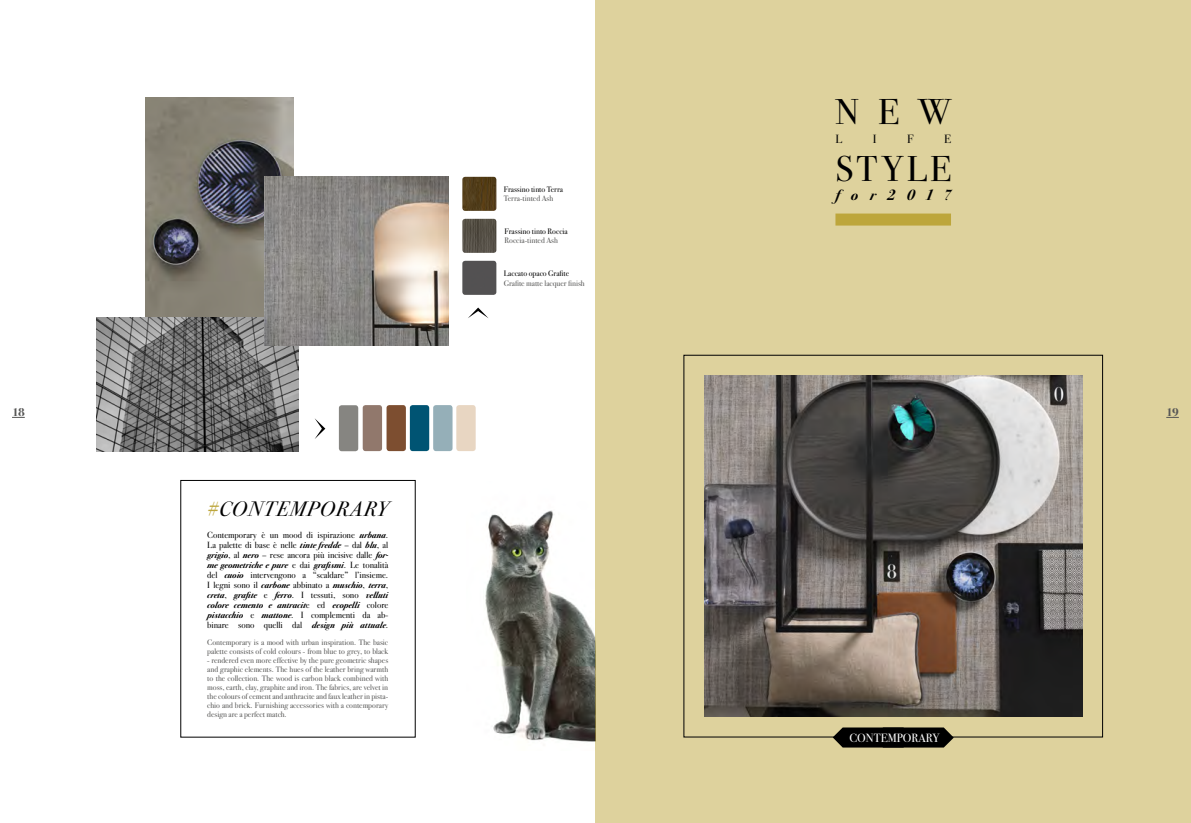
<style>
.page{position:relative;width:1191px;height:823px;background:#fff}
.page>*{position:absolute;margin:0;border:0;box-sizing:border-box;transform-origin:0 0}
.t1{font:36px "Bodoni Sev ITC";letter-spacing:.105em;color:#000}
.t2{font:italic 21px "Bodoni Sev ITC";letter-spacing:.05em;color:#000}
.t3{font:italic 700 15px "Bodoni Sev ITC";letter-spacing:.765em;color:#000}
.t4{font:12px "Bodoni Sev ITC";color:#fff}
.t5{font:12px "Bodoni Sev ITC";color:#000}
.t6{font:700 12px "Bodoni Sev ITC";color:#575756}
.t7{font:9px/10px "Bodoni Sev ITC";color:#000;text-align:justify}
.t8{font:8px/9px "Bodoni Sev ITC";color:#575756}
.t9{font:8px "Bodoni Sev ITC";color:#000}
.s1{color:#bda63b}
.s2{font-weight:700;font-style:italic}
</style>
<div class="page">
<img style="left:485px;top:510px;width:110px;height:232px">
<div style="left:595px;top:0;width:596px;height:822px;background:#ded29d"></div>
<img style="left:704px;top:375px;width:378px;height:341px">
<img style="left:462px;top:260px;width:34px;height:35px">
<div style="left:339px;top:405px;width:19px;height:46px;background:#868581;border-radius:3px"></div>
<div style="left:456px;top:405px;width:20px;height:46px;background:#e8d6c2;border-radius:3px"></div>
<div style="left:433px;top:405px;width:19px;height:46px;background:#95afb8;border-radius:3px"></div>
<div style="left:410px;top:405px;width:19px;height:46px;background:#005473;border-radius:3px"></div>
<div style="left:386px;top:405px;width:20px;height:46px;background:#7d4e30;border-radius:3px"></div>
<div style="left:363px;top:405px;width:19px;height:46px;background:#91786c;border-radius:3px"></div>
<img style="left:146px;top:98px;width:147px;height:219px">
<img style="left:97px;top:317px;width:201px;height:134px">
<img style="left:264px;top:177px;width:185px;height:168px">
<svg style="left:315px;top:418px;width:10px;height:21px"></svg>
<svg style="left:468px;top:307px;width:20px;height:11px"></svg>
<div style="left:835px;top:213px;width:116px;height:12px;background:#bda63b"></div>
<svg style="left:832px;top:727px;width:121px;height:20px;background:#16150f"></svg>
<img style="left:462px;top:177px;width:34px;height:34px">
<img style="left:462px;top:219px;width:34px;height:34px">
<svg style="left:12px;top:417px;width:13px;height:1px"></svg>
<svg style="left:1166px;top:417px;width:12px;height:1px"></svg>
<p class="t9" style="left:504px;top:185px;width:61px">Frassino tinto Terra</p>
<p class="t8" style="left:504px;top:194px;width:51px">Terra-tinted Ash</p>
<p class="t9" style="left:504px;top:227px;width:65px">Frassino tinto Roccia</p>
<p class="t8" style="left:504px;top:236px;width:55px">Roccia-tinted Ash</p>
<p class="t9" style="left:504px;top:268px;width:67px">Laccato opaco Grafite</p>
<p class="t8" style="left:504px;top:278px;width:82px">Grafite matte lacquer finish</p>
<h1 class="t1" style="left:835px;top:90px;width:117px">NEW</h1>
<h3 class="t5" style="left:835px;top:132px;width:8px">L</h3>
<h3 class="t5" style="left:872px;top:132px;width:5px">I</h3>
<h3 class="t5" style="left:907px;top:132px;width:8px">F</h3>
<h3 class="t5" style="left:944px;top:132px;width:8px">E</h3>
<h1 class="t1" style="left:835px;top:147px;width:117px">STYLE</h1>
<h3 class="t3" style="left:835px;top:185px;width:117px">for2017</h3>
<h3 class="t6" style="left:12px;top:404px;width:14px">18</h3>
<h3 class="t6" style="left:1166px;top:404px;width:14px">19</h3>
<h2 class="t2" style="left:207px;top:496px;width:182px"><span class="s1">#</span>CONTEMPORARY</h2>
<p class="t7" style="left:207px;top:530px;width:182px">Contemporary è un mood di ispirazione <span class="s2">urbana</span>.<br>La palette di base è nelle <span class="s2">tinte fredde</span> – dal <span class="s2">blu</span>, al <span class="s2">grigio</span>, al <span class="s2">nero</span> – rese ancora più incisive dalle <span class="s2">for&shy;me geometriche e pure</span> e dai <span class="s2">grafismi</span>. Le tonalità del <span class="s2">cuoio</span> intervengono a “scaldare” l’insieme.<br>I legni sono il <span class="s2">carbone</span> abbinato a <span class="s2">muschio</span>, <span class="s2">terra</span>, <span class="s2">creta</span>, <span class="s2">grafite</span> e <span class="s2">ferro</span>. I tessuti, sono <span class="s2">velluti colore cemento e antracit</span>e ed <span class="s2">ecopelli</span> colore <span class="s2">pistacchio</span> e <span class="s2">mattone</span>. I complementi da ab&shy;binare sono quelli dal <span class="s2">design più attuale</span>.</p>
<p class="t8" style="left:207px;top:637px;width:182px">Contemporary is a mood with urban inspiration. The basic palette consists of cold colours - from blue to grey, to black</p>
<p class="t8" style="left:207px;top:655px;width:182px;text-align:justify">- rendered even more effective by the pure geometric shapes and graphic elements. The hues of the leather bring warmth to the collection. The wood is carbon black combined with moss, earth, clay, graphite and iron. The fabrics, are velvet in the colours of cement and anthracite and faux leather in pista&shy;chio and brick. Furnishing accessories with a contemporary design are a perfect match.</p>
<h3 class="t4" style="left:849px;top:730px;width:92px">CONTEMPORARY</h3>
</div>
